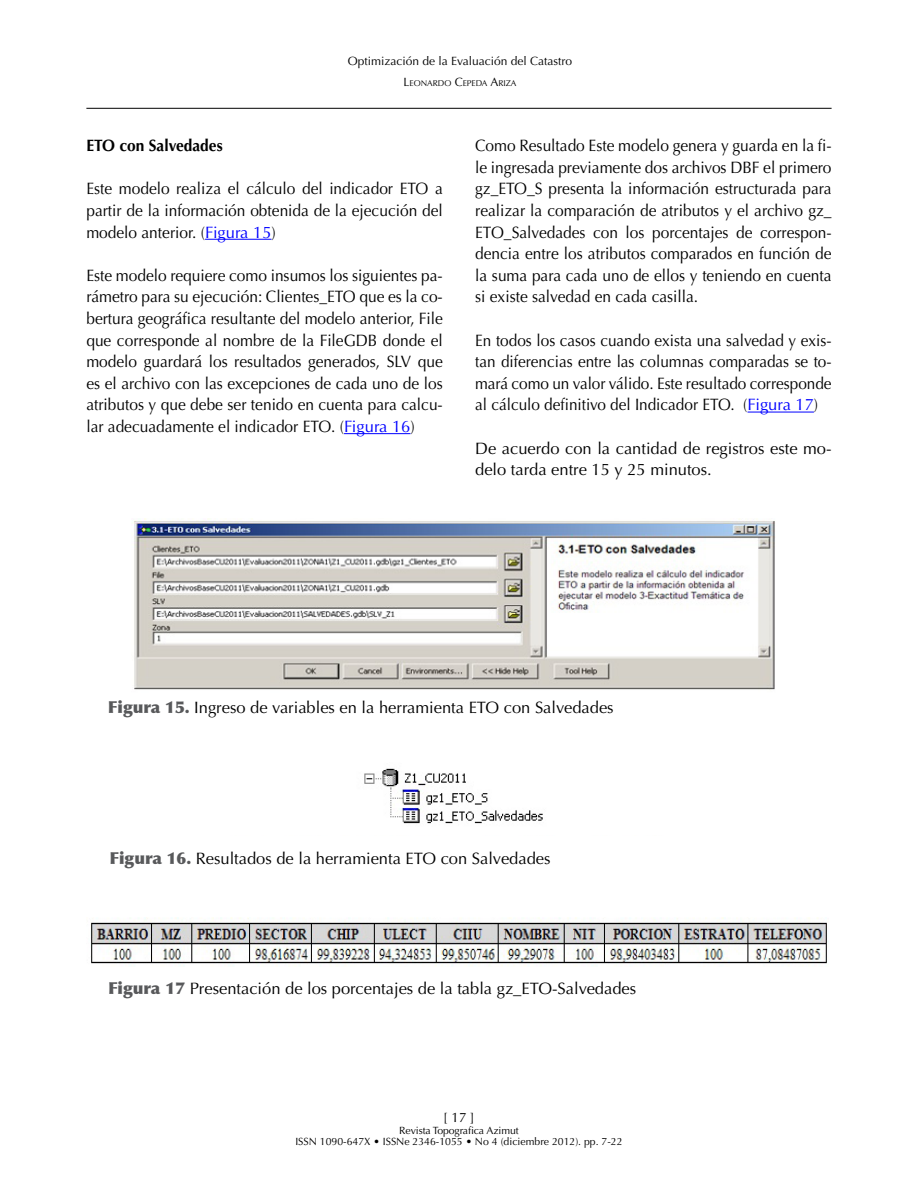
<style>
.page{position:relative;width:918px;height:1188px;background:#fff}
.page>*{position:absolute;margin:0;border:0;box-sizing:border-box;transform-origin:0 0}
.t1{font:16.5px/21.6px "Optima LT Std";color:#000;text-align:justify;scale:.94 1}
.t2{font:16.5px/21.6px "Optima LT Std";color:#000}
.t3{font:16.5px/21.6px "Optima LT Std";color:#000;text-align:justify;scale:.93 1}
.t4{font:700 16.5px "Optima LT Std";color:#000;scale:.94 1}
.t5{font:13.5px "Optima LT Std";color:#000}
.t6{font:12px "Optima LT Std";color:#000}
.t7{font:10.5px/10.8px "Optima LT Std";color:#000;text-align:center}
.t8{font:8.4px "Optima LT Std";color:#000}
.s1{font-size:12px}
.s2{color:#00f}
.s3{font-weight:900;color:#58595b}
</style>
<div class="page">
<hr style="left:86px;top:108px;width:746px;height:1px;background:#000">
<hr style="left:205px;top:239px;width:67px;height:1px;background:#00f">
<hr style="left:344px;top:433px;width:66px;height:1px;background:#00f">
<hr style="left:747px;top:412px;width:67px;height:1px;background:#00f">
<img style="left:133px;top:518px;width:642px;height:172px">
<img style="left:364px;top:768px;width:179px;height:56px">
<img style="left:91px;top:917px;width:738px;height:49px">
<p class="t6" style="left:348px;top:54px;width:226px">Optimización de la Evaluación del Catastro</p>
<p class="t8" style="left:404px;top:79px;width:115px"><span class="s1">L</span>EONARDO <span class="s1">C</span>EPEDA <span class="s1">A</span>RIZA</p>
<p class="t4" style="left:86px;top:136px;width:147px">ETO con Salvedades</p>
<p class="t1" style="left:86px;top:178px;width:381px">Este modelo realiza el cálculo del indicador ETO a partir de la información obtenida de la ejecución del modelo anterior. (<span class="s2">Figura 15</span>)</p>
<p class="t1" style="left:86px;top:265px;width:381px">Este modelo requiere como insumos los siguientes pa&shy;rámetro para su ejecución: Clientes_ETO que es la co&shy;bertura geográfica resultante del modelo anterior, File que corresponde al nombre de la FileGDB donde el modelo guardará los resultados generados, SLV que es el archivo con las excepciones de cada uno de los atributos y que debe ser tenido en cuenta para calcu&shy;lar adecuadamente el indicador ETO. (<span class="s2">Figura 16</span>)</p>
<p class="t1" style="left:475px;top:135px;width:381px">Como Resultado Este modelo genera y guarda en la fi&shy;le ingresada previamente dos archivos DBF el primero gz_ETO_S presenta la información estructurada para realizar la comparación de atributos y el archivo gz_ ETO_Salvedades con los porcentajes de correspon&shy;dencia entre los atributos comparados en función de la suma para cada uno de ellos y teniendo en cuenta si existe salvedad en cada casilla.</p>
<p class="t3" style="left:475px;top:329px;width:385px">En todos los casos cuando exista una salvedad y exis&shy;tan diferencias entre las columnas comparadas se to&shy;mará como un valor válido. Este resultado corresponde al cálculo definitivo del Indicador ETO. (<span class="s2">Figura 17</span>)</p>
<p class="t2" style="left:475px;top:437px;width:358px">De acuerdo con la cantidad de registros este mo&shy;delo tarda entre 15 y 25 minutos.</p>
<p class="t2" style="left:108px;top:697px;width:507px"><span class="s3">Figura 15.</span> Ingreso de variables en la herramienta ETO con Salvedades</p>
<p class="t2" style="left:110px;top:848px;width:443px"><span class="s3">Figura 16.</span> Resultados de la herramienta ETO con Salvedades</p>
<p class="t2" style="left:108px;top:977px;width:530px"><span class="s3">Figura 17</span> Presentación de los porcentajes de la tabla gz_ETO-Salvedades</p>
<p class="t5" style="left:443px;top:1110px;width:33px">[ 17 ]</p>
<p class="t7" style="left:295px;top:1125px;width:329px">Revista Topografica Azimut<br>ISSN 1090-647X • ISSNe 2346-1055 • No 4 (diciembre 2012). pp. 7-22</p>
</div>
